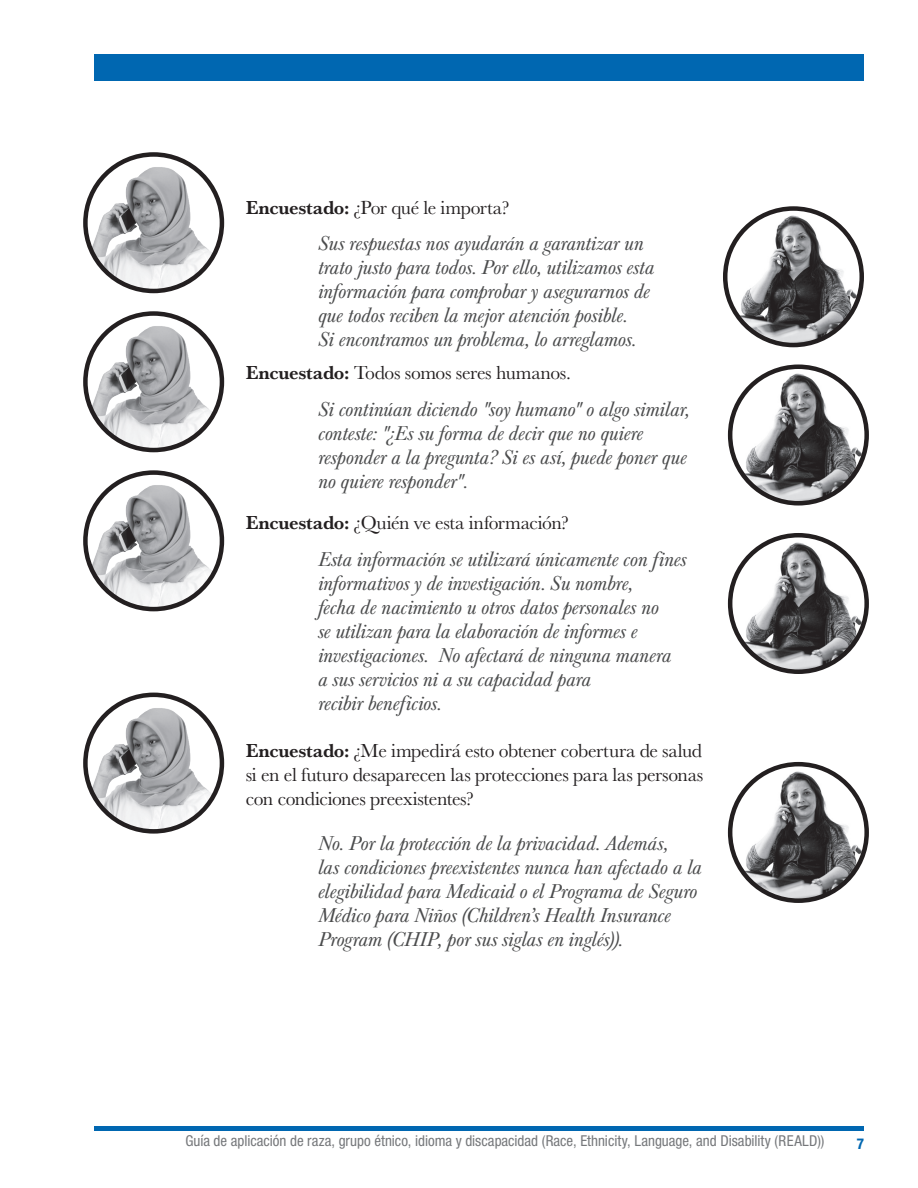
<style>
.page{position:relative;width:918px;height:1188px;background:#fff}
.page>*{position:absolute;margin:0;border:0;box-sizing:border-box;transform-origin:0 0}
.Body{font:italic 21px/24px "Baskerville URW";letter-spacing:-.015em;color:#4b4c4d}
.Body-2{font:19.5px/24px "Baskerville URW";letter-spacing:-.02em;color:#231f20;text-align:justify}
.t1{font:condensed 15px "Helvetica Neue LT Std";color:#76787b}
.t2{font:700 condensed 15px "Helvetica Neue LT Std";color:#0067b1}
.s1{font-weight:700}
</style>
<div class="page">
<div style="left:94px;top:54px;width:770px;height:27px;background:#0067b1"></div>
<div style="left:94px;top:1126px;width:770px;height:5px;background:#0067b1"></div>
<img style="left:85px;top:163px;width:137px;height:128px">
<div style="left:83px;top:152px;width:141px;height:141px;border:4px solid #231f20;border-radius:50%"></div>
<img style="left:85px;top:322px;width:137px;height:128px">
<div style="left:83px;top:311px;width:141px;height:141px;border:4px solid #231f20;border-radius:50%"></div>
<img style="left:85px;top:481px;width:137px;height:128px">
<div style="left:83px;top:470px;width:141px;height:141px;border:4px solid #231f20;border-radius:50%"></div>
<img style="left:85px;top:703px;width:137px;height:128px">
<div style="left:83px;top:693px;width:141px;height:141px;border:4px solid #231f20;border-radius:50%"></div>
<img style="left:739px;top:213px;width:123px;height:132px">
<div style="left:723px;top:206px;width:141px;height:141px;border:4px solid #231f20;border-radius:50%"></div>
<img style="left:744px;top:372px;width:123px;height:129px">
<div style="left:728px;top:364px;width:141px;height:142px;border:4px solid #231f20;border-radius:50%"></div>
<img style="left:744px;top:540px;width:123px;height:132px">
<div style="left:728px;top:533px;width:141px;height:141px;border:4px solid #231f20;border-radius:50%"></div>
<img style="left:744px;top:769px;width:123px;height:132px">
<div style="left:728px;top:762px;width:141px;height:141px;border:4px solid #231f20;border-radius:50%"></div>
<p class="Body-2" style="left:246px;top:195px;width:265px"><span class="s1">Encuestado:</span> ¿Por qué le importa?</p>
<p class="Body" style="left:318px;top:231px;width:338px">Sus respuestas nos ayudarán a garantizar un trato justo para todos. Por ello, utilizamos esta información para comprobar y asegurarnos de que todos reciben la mejor atención posible.<br>Si encontramos un problema, lo arreglamos.</p>
<p class="Body-2" style="left:246px;top:360px;width:327px"><span class="s1">Encuestado:</span> Todos somos seres humanos.</p>
<p class="Body" style="left:318px;top:397px;width:373px">Si continúan diciendo "soy humano" o algo similar, conteste: "¿Es su forma de decir que no quiere responder a la pregunta? Si es así, puede poner que no quiere responder".</p>
<p class="Body-2" style="left:246px;top:509px;width:325px"><span class="s1">Encuestado:</span> ¿Quién ve esta información?</p>
<p class="Body" style="left:318px;top:548px;width:370px">Esta información se utilizará únicamente con fines informativos y de investigación. Su nombre,<br>fecha de nacimiento u otros datos personales no<br>se utilizan para la elaboración de informes e investigaciones. No afectará de ninguna manera<br>a sus servicios ni a su capacidad para<br>recibir beneficios.</p>
<p class="Body-2" style="left:246px;top:738px;width:459px"><span class="s1">Encuestado:</span> ¿Me impedirá esto obtener cobertura de salud si en el futuro desaparecen las protecciones para las personas con condiciones preexistentes?</p>
<p class="Body" style="left:318px;top:832px;width:385px">No. Por la protección de la privacidad. Además,<br>las condiciones preexistentes nunca han afectado a la elegibilidad para Medicaid o el Programa de Seguro Médico para Niños (Children’s Health Insurance Program (CHIP, por sus siglas en inglés)).</p>
<p class="t1" style="left:185px;top:1132px;width:641px">Guía de aplicación de raza, grupo étnico, idioma y discapacidad (Race, Ethnicity, Language, and Disability (REALD))</p>
<p class="t2" style="left:857px;top:1135px;width:9px">7</p>
</div>
